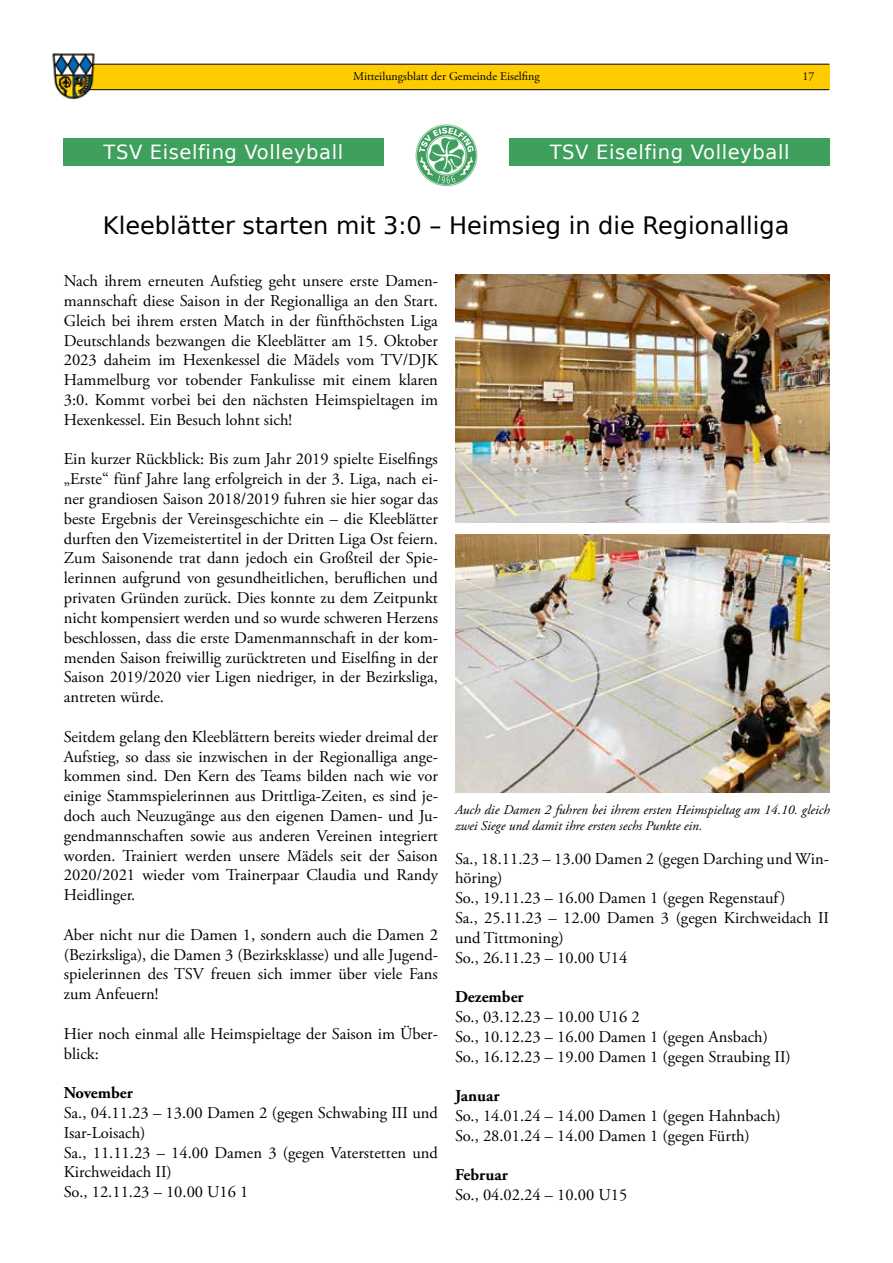
<style>
.page{position:relative;width:893px;height:1263px;background:#fff}
.page>*{position:absolute;margin:0;border:0;box-sizing:border-box;transform-origin:0 0}
.t1{font:24px "DejaVu Sans";color:#000}
.t2{font:19.5px "DejaVu Sans";letter-spacing:.03em;color:#fff}
.t3{font:16.5px/19.8px "Adobe Garamond Pro";color:#000}
.t4{font:700 16.5px "Adobe Garamond Pro";color:#000}
.t5{font:italic 13.5px/16.2px "Adobe Garamond Pro";color:#000}
.t6{font:12px "Adobe Garamond Pro";color:#000}
</style>
<div class="page">
<div style="left:71px;top:64px;width:758px;height:25px;background:#fc0"></div>
<hr style="left:68px;top:64px;width:761px;height:1px;background:#000">
<hr style="left:68px;top:89px;width:761px;height:1px;background:#000">
<img style="left:52px;top:53px;width:47px;height:47px">
<div style="left:63px;top:138px;width:321px;height:28px;background:#3f9f5d"></div>
<div style="left:509px;top:138px;width:321px;height:28px;background:#3f9f5d"></div>
<svg style="left:415px;top:124px;width:62px;height:62px"></svg>
<img style="left:455px;top:274px;width:375px;height:249px">
<img style="left:455px;top:534px;width:375px;height:258px">
<p class="t6" style="left:353px;top:69px;width:188px">Mitteilungsblatt der Gemeinde Eiselfing</p>
<p class="t6" style="left:803px;top:69px;width:13px">17</p>
<p class="t2" style="left:104px;top:136px;width:241px">TSV Eiselfing Volleyball</p>
<p class="t2" style="left:550px;top:136px;width:241px">TSV Eiselfing Volleyball</p>
<h1 class="t1" style="left:103px;top:206px;width:688px">Kleeblätter starten mit 3:0 – Heimsieg in die Regionalliga</h1>
<p class="t3" style="left:64px;top:272px;width:376px;text-align:justify">Nach ihrem erneuten Aufstieg geht unsere erste Damen&shy;mannschaft diese Saison in der Regionalliga an den Start.<br>Gleich bei ihrem ersten Match in der fünfthöchsten Liga Deutschlands bezwangen die Kleeblätter am 15. Oktober 2023 daheim im Hexenkessel die Mädels vom TV/DJK Hammelburg vor tobender Fankulisse mit einem klaren 3:0. Kommt vorbei bei den nächsten Heimspieltagen im Hexenkessel. Ein Besuch lohnt sich!</p>
<p class="t3" style="left:64px;top:450px;width:376px;text-align:justify">Ein kurzer Rückblick: Bis zum Jahr 2019 spielte Eiselfings „Erste“ fünf Jahre lang erfolgreich in der 3. Liga, nach ei&shy;ner grandiosen Saison 2018/2019 fuhren sie hier sogar das beste Ergebnis der Vereinsgeschichte ein – die Kleeblätter durften den Vizemeistertitel in der Dritten Liga Ost feiern.<br>Zum Saisonende trat dann jedoch ein Großteil der Spie&shy;lerinnen aufgrund von gesundheitlichen, beruflichen und privaten Gründen zurück. Dies konnte zu dem Zeitpunkt nicht kompensiert werden und so wurde schweren Herzens beschlossen, dass die erste Damenmannschaft in der kom&shy;menden Saison freiwillig zurücktreten und Eiselfing in der Saison 2019/2020 vier Ligen niedriger, in der Bezirksliga, antreten würde.</p>
<p class="t3" style="left:64px;top:727px;width:376px;text-align:justify">Seitdem gelang den Kleeblättern bereits wieder dreimal der Aufstieg, so dass sie inzwischen in der Regionalliga ange&shy;kommen sind. Den Kern des Teams bilden nach wie vor einige Stammspielerinnen aus Drittliga-Zeiten, es sind je&shy;doch auch Neuzugänge aus den eigenen Damen- und Ju&shy;gendmannschaften sowie aus anderen Vereinen integriert worden. Trainiert werden unsere Mädels seit der Saison 2020/2021 wieder vom Trainerpaar Claudia und Randy Heidlinger.</p>
<p class="t3" style="left:64px;top:925px;width:376px;text-align:justify">Aber nicht nur die Damen 1, sondern auch die Damen 2 (Bezirksliga), die Damen 3 (Bezirksklasse) und alle Jugend&shy;spielerinnen des TSV freuen sich immer über viele Fans zum Anfeuern!</p>
<p class="t3" style="left:64px;top:1024px;width:376px">Hier noch einmal alle Heimspieltage der Saison im Über&shy;blick:</p>
<p class="t4" style="left:64px;top:1083px;width:71px">November</p>
<p class="t3" style="left:64px;top:1103px;width:376px">Sa., 04.11.23 – 13.00 Damen 2 (gegen Schwabing III und Isar-Loisach)<br>Sa., 11.11.23 – 14.00 Damen 3 (gegen Vaterstetten und Kirchweidach II)<br>So., 12.11.23 – 10.00 U16 1</p>
<p class="t5" style="left:455px;top:801px;width:376px">Auch die Damen 2 fuhren bei ihrem ersten Heimspieltag am 14.10. gleich zwei Siege und damit ihre ersten sechs Punkte ein.</p>
<p class="t3" style="left:455px;top:849px;width:376px">Sa., 18.11.23 – 13.00 Damen 2 (gegen Darching und Win&shy;höring)<br>So., 19.11.23 – 16.00 Damen 1 (gegen Regenstauf)<br>Sa., 25.11.23 – 12.00 Damen 3 (gegen Kirchweidach II und Tittmoning)<br>So., 26.11.23 – 10.00 U14</p>
<p class="t4" style="left:455px;top:987px;width:70px">Dezember</p>
<p class="t3" style="left:455px;top:1007px;width:337px">So., 03.12.23 – 10.00 U16 2<br>So., 10.12.23 – 16.00 Damen 1 (gegen Ansbach)<br>So., 16.12.23 – 19.00 Damen 1 (gegen Straubing II)</p>
<p class="t4" style="left:455px;top:1086px;width:46px">Januar</p>
<p class="t3" style="left:455px;top:1106px;width:327px">So., 14.01.24 – 14.00 Damen 1 (gegen Hahnbach)<br>So., 28.01.24 – 14.00 Damen 1 (gegen Fürth)</p>
<p class="t4" style="left:455px;top:1165px;width:54px">Februar</p>
<p class="t3" style="left:455px;top:1185px;width:174px">So., 04.02.24 – 10.00 U15</p>
</div>
